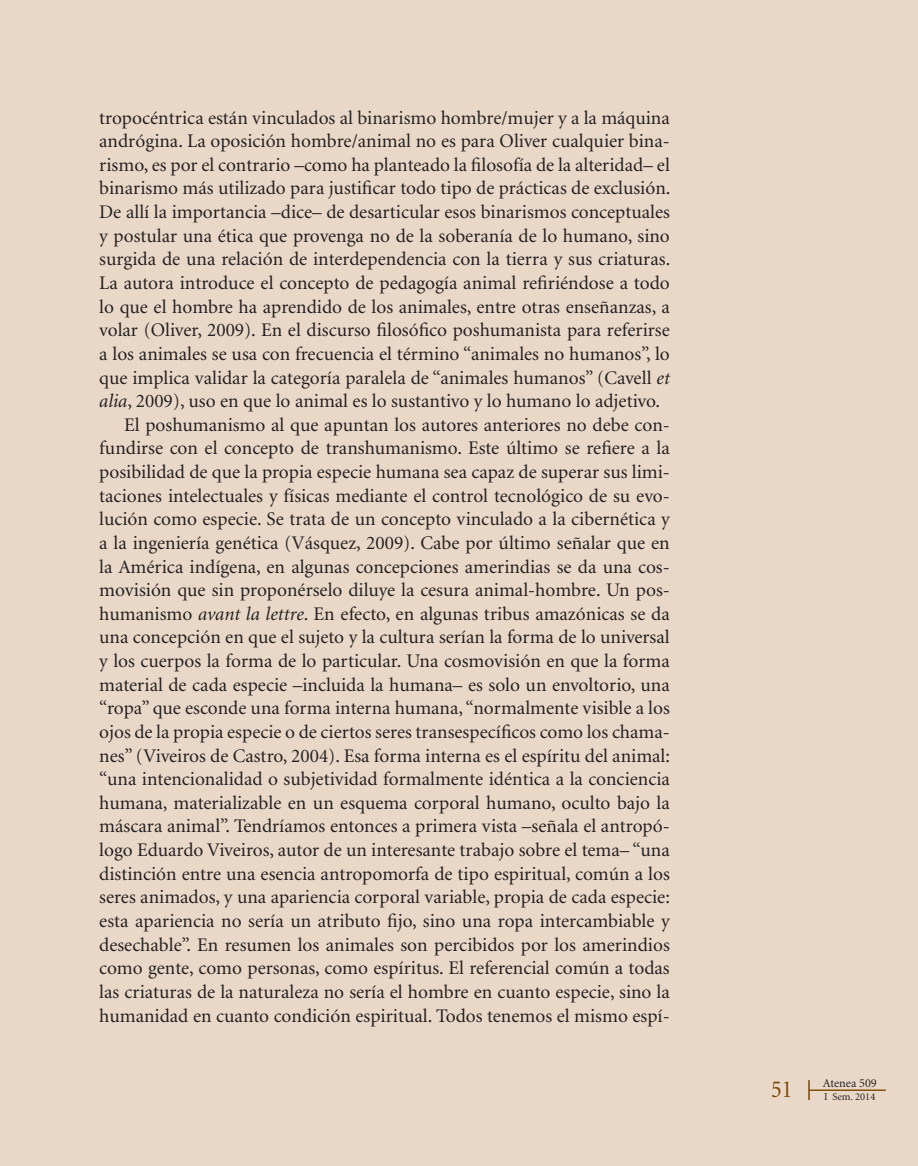
<style>
.page{position:relative;width:918px;height:1166px;background:#e9d8c7}
.page>*{position:absolute;margin:0;border:0;box-sizing:border-box;transform-origin:0 0}
.t1{font:24.5px "Minion";color:#7d4704;scale:.9 1}
.Texto_de_cuerpo_1ª_s{font:19.25px/23.6px "Minion";color:#231f20;text-align:justify}
.t2{font:12.25px "Minion";color:#231f20}
.t3{font:10.5px "Minion";color:#231f20}
.s1{font-style:italic}
</style>
<div class="page">
<hr style="left:809px;top:1090px;width:76px;height:1px;background:#7d4704">
<svg style="left:808px;top:1080px;width:1px;height:20px"></svg>
<p class="Texto_de_cuerpo_1ª_s" style="left:99px;top:106px;width:573px">tropocéntrica están vinculados al binarismo hombre/mujer y a la máquina andrógina. La oposición hombre/animal no es para Oliver cualquier bina&shy;rismo, es por el contrario –como ha planteado la filosofía de la alteridad– el binarismo más utilizado para justificar todo tipo de prácticas de exclusión.<br>De allí la importancia –dice– de desarticular esos binarismos conceptuales y postular una ética que provenga no de la soberanía de lo humano, sino surgida de una relación de interdependencia con la tierra y sus criaturas.<br>La autora introduce el concepto de pedagogía animal refiriéndose a todo lo que el hombre ha aprendido de los animales, entre otras enseñanzas, a volar (Oliver, 2009). En el discurso filosófico poshumanista para referirse a los animales se usa con frecuencia el término “animales no humanos”, lo que implica validar la categoría paralela de “animales humanos” (Cavell <span class="s1">et alia</span>, 2009), uso en que lo animal es lo sustantivo y lo humano lo adjetivo.</p>
<p class="Texto_de_cuerpo_1ª_s" style="left:99px;top:413px;width:572px;text-indent:25px">El poshumanismo al que apuntan los autores anteriores no debe con&shy;fundirse con el concepto de transhumanismo. Este último se refiere a la posibilidad de que la propia especie humana sea capaz de superar sus limi&shy;taciones intelectuales y físicas mediante el control tecnológico de su evo&shy;lución como especie. Se trata de un concepto vinculado a la cibernética y a la ingeniería genética (Vásquez, 2009). Cabe por último señalar que en la América indígena, en algunas concepciones amerindias se da una cos&shy;movisión que sin proponérselo diluye la cesura animal-hombre. Un pos&shy;humanismo <span class="s1">avant la lettre</span>. En efecto, en algunas tribus amazónicas se da una concepción en que el sujeto y la cultura serían la forma de lo universal y los cuerpos la forma de lo particular. Una cosmovisión en que la forma material de cada especie –incluida la humana– es solo un envoltorio, una “ropa” que esconde una forma interna humana, “normalmente visible a los ojos de la propia especie o de ciertos seres transespecíficos como los chama&shy;nes” (Viveiros de Castro, 2004). Esa forma interna es el espíritu del animal: “una intencionalidad o subjetividad formalmente idéntica a la conciencia humana, materializable en un esquema corporal humano, oculto bajo la máscara animal”. Tendríamos entonces a primera vista –señala el antropó&shy;logo Eduardo Viveiros, autor de un interesante trabajo sobre el tema– “una distinción entre una esencia antropomorfa de tipo espiritual, común a los seres animados, y una apariencia corporal variable, propia de cada especie: esta apariencia no sería un atributo fijo, sino una ropa intercambiable y desechable”. En resumen los animales son percibidos por los amerindios como gente, como personas, como espíritus. El referencial común a todas las criaturas de la naturaleza no sería el hombre en cuanto especie, sino la humanidad en cuanto condición espiritual. Todos tenemos el mismo espí-</p>
<p class="t2" style="left:823px;top:1077px;width:56px">Atenea 509</p>
<p class="t1" style="left:771px;top:1077px;width:25px">51</p>
<p class="t3" style="left:824px;top:1091px;width:53px">I Sem. 2014</p>
</div>
